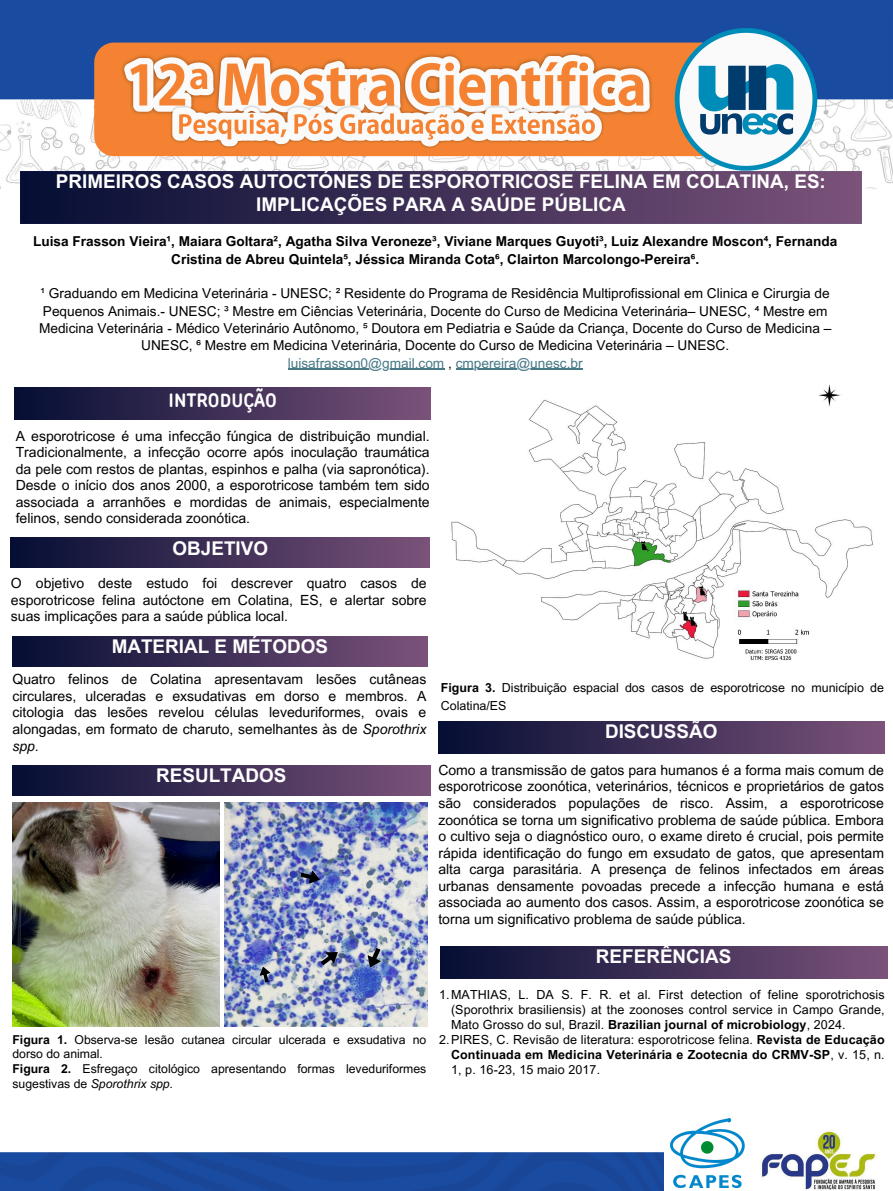
<style>
.page{position:relative;width:893px;height:1191px;background:#fff}
.page>*{position:absolute;margin:0;border:0;box-sizing:border-box;transform-origin:0 0}
.t1{font:700 18.9px/22.6px "Arial MT Pro";color:#fff;text-align:center}
.t2{font:700 18.9px "TT Rounds Condensed";letter-spacing:.01em;color:#fff}
.t3{font:14px/16.5px "Arial MT Pro";color:#000;text-align:justify}
.t4{font:13.65px/17.3px "Arial MT Pro";color:#000;text-align:center}
.t5{font:700 13.65px/17.3px "Arial MT Pro";color:#000;text-align:center}
.t6{font:13.65px "Arial MT Pro";color:#467886}
.t7{font:12.53px "Arial MT Pro";letter-spacing:.01em;color:#000}
.t8{font:700 12.53px "Arial MT Pro";letter-spacing:.01em;color:#000}
.t9{font:12.42px/17.8px "Arial MT Pro";color:#000}
.t10{font:12.25px/14.7px "Arial MT Pro";color:#000}
.s1{color:#000}
.s2{font-style:italic}
.s3{font-weight:700}
.s4{font-weight:400}
</style>
<div class="page">
<img style="left:0;top:0;width:893px;height:1190px">
<img style="left:433px;top:382px;width:454px;height:299px">
<img style="left:224px;top:802px;width:203px;height:224px">
<hr style="left:288px;top:368px;width:156px;height:1px;background:#467886">
<hr style="left:456px;top:368px;width:126px;height:1px;background:#467886">
<div style="left:11px;top:538px;width:419px;height:29px;background:linear-gradient(to right,#050e34,#7b5279)"></div>
<div style="left:438px;top:721px;width:446px;height:32px;background:linear-gradient(to right,#050e34,#7b5279)"></div>
<svg style="left:20px;top:171px;width:841px;height:53px;background:#403056"></svg>
<img style="left:752px;top:1118px;width:141px;height:72px">
<div style="left:440px;top:946px;width:447px;height:32px;background:linear-gradient(to right,#050e34,#7b5279)"></div>
<div style="left:15px;top:388px;width:415px;height:32px;background:linear-gradient(to right,#050e34,#7b5279)"></div>
<div style="left:12px;top:636px;width:415px;height:30px;background:linear-gradient(to right,#050e34,#7b5279)"></div>
<div style="left:12px;top:765px;width:418px;height:30px;background:linear-gradient(to right,#050e34,#7b5279)"></div>
<img style="left:12px;top:802px;width:207px;height:224px">
<svg style="left:367px;top:947px;width:14px;height:20px"></svg>
<svg style="left:300px;top:870px;width:20px;height:14px"></svg>
<svg style="left:320px;top:952px;width:18px;height:13px"></svg>
<svg style="left:259px;top:966px;width:12px;height:16px"></svg>
<div style="left:664px;top:1111px;width:88px;height:79px;background:#fff"></div>
<img style="left:670px;top:1118px;width:74px;height:69px">
<h1 class="t1" style="left:56px;top:172px;width:771px">PRIMEIROS CASOS AUTOCTÓNES DE ESPOROTRICOSE FELINA EM COLATINA, ES:<br>IMPLICAÇÕES PARA A SAÚDE PÚBLICA</h1>
<h3 class="t5" style="left:33px;top:234px;width:806px">Luisa Frasson Vieira¹, Maiara Goltara², Agatha Silva Veroneze³, Viviane Marques Guyoti³, Luiz Alexandre Moscon⁴, Fernanda<br>Cristina de Abreu Quintela⁵, Jéssica Miranda Cota⁶, Clairton Marcolongo-Pereira⁶.</h3>
<p class="t4" style="left:39px;top:286px;width:794px">¹ Graduando em Medicina Veterinária - UNESC; ² Residente do Programa de Residência Multiprofissional em Clinica e Cirurgia de Pequenos Animais.- UNESC; ³ Mestre em Ciências Veterinária, Docente do Curso de Medicina Veterinária– UNESC, ⁴ Mestre em Medicina Veterinária - Médico Veterinário Autônomo, ⁵ Doutora em Pediatria e Saúde da Criança, Docente do Curso de Medicina – UNESC, ⁶ Mestre em Medicina Veterinária, Docente do Curso de Medicina Veterinária – UNESC.</p>
<h1 class="t6" style="left:288px;top:357px;width:296px">luisafrasson0@gmail.com <span class="s1">,</span> cmpereira@unesc.br</h1>
<h1 class="t2" style="left:168px;top:388px;width:110px">INTRODUÇÃO</h1>
<p class="t3" style="left:16px;top:429px;width:415px">A esporotricose é uma infecção fúngica de distribuição mundial.<br>Tradicionalmente, a infecção ocorre após inoculação traumática da pele com restos de plantas, espinhos e palha (via sapronótica).<br>Desde o início dos anos 2000, a esporotricose também tem sido associada a arranhões e mordidas de animais, especialmente felinos, sendo considerada zoonótica.</p>
<h1 class="t1" style="left:172px;top:539px;width:97px">OBJETIVO</h1>
<p class="t3" style="left:11px;top:577px;width:417px">O objetivo deste estudo foi descrever quatro casos de esporotricose felina autóctone em Colatina, ES, e alertar sobre suas implicações para a saúde pública local.</p>
<h3 class="t1" style="left:112px;top:637px;width:218px">MATERIAL E MÉTODOS</h3>
<p class="t3" style="left:12px;top:673px;width:415px">Quatro felinos de Colatina apresentavam lesões cutâneas circulares, ulceradas e exsudativas em dorso e membros. A citologia das lesões revelou células leveduriformes, ovais e alongadas, em formato de charuto, semelhantes às de <span class="s2">Sporothrix spp.</span></p>
<p class="t9" style="left:441px;top:680px;width:444px"><span class="s3">Figura 3.</span> Distribuição espacial dos casos de esporotricose no município de<br>Colatina/ES</p>
<h3 class="t1" style="left:605px;top:722px;width:114px">DISCUSSÃO</h3>
<h1 class="t1" style="left:156px;top:766px;width:132px">RESULTADOS</h1>
<h1 class="t3" style="left:438px;top:763px;width:447px">Como a transmissão de gatos para humanos é a forma mais comum de esporotricose zoonótica, veterinários, técnicos e proprietários de gatos são considerados populações de risco. Assim, a esporotricose zoonótica se torna um significativo problema de saúde pública. Embora o cultivo seja o diagnóstico ouro, o exame direto é crucial, pois permite rápida identificação do fungo em exsudato de gatos, que apresentam alta carga parasitária. A presença de felinos infectados em áreas urbanas densamente povoadas precede a infecção humana e está associada ao aumento dos casos. Assim, a esporotricose zoonótica se torna um significativo problema de saúde pública.</h1>
<p class="t10" style="left:12px;top:1033px;width:415px"><span class="s3">Figura 1.</span> Observa-se lesão cutanea circular ulcerada e exsudativa no dorso do animal.</p>
<p class="t10" style="left:12px;top:1063px;width:415px"><span class="s3">Figura 2.</span> Esfregaço citológico apresentando formas leveduriformes sugestivas de <span class="s2">Sporothrix spp.</span></p>
<p class="t1" style="left:596px;top:947px;width:137px">REFERÊNCIAS</p>
<p class="t7" style="left:439px;top:989px;width:447px">1.MATHIAS, L. DA S. F. R. et al. First detection of feline sporotrichosis</p>
<p class="t7" style="left:451px;top:1004px;width:435px">(Sporothrix brasiliensis) at the zoonoses control service in Campo Grande,</p>
<p class="t8" style="left:451px;top:1019px;width:396px"><span class="s4">Mato Grosso do sul, Brazil.</span> Brazilian journal of microbiology<span class="s4">, 2024.</span></p>
<p class="t7" style="left:439px;top:1034px;width:447px">2.PIRES, C. Revisão de literatura: esporotricose felina. <span class="s3">Revista de Educação</span></p>
<p class="t8" style="left:451px;top:1049px;width:435px">Continuada em Medicina Veterinária e Zootecnia do CRMV-SP<span class="s4">, v. 15, n.</span></p>
<p class="t7" style="left:451px;top:1064px;width:151px">1, p. 16-23, 15 maio 2017.</p>
</div>
